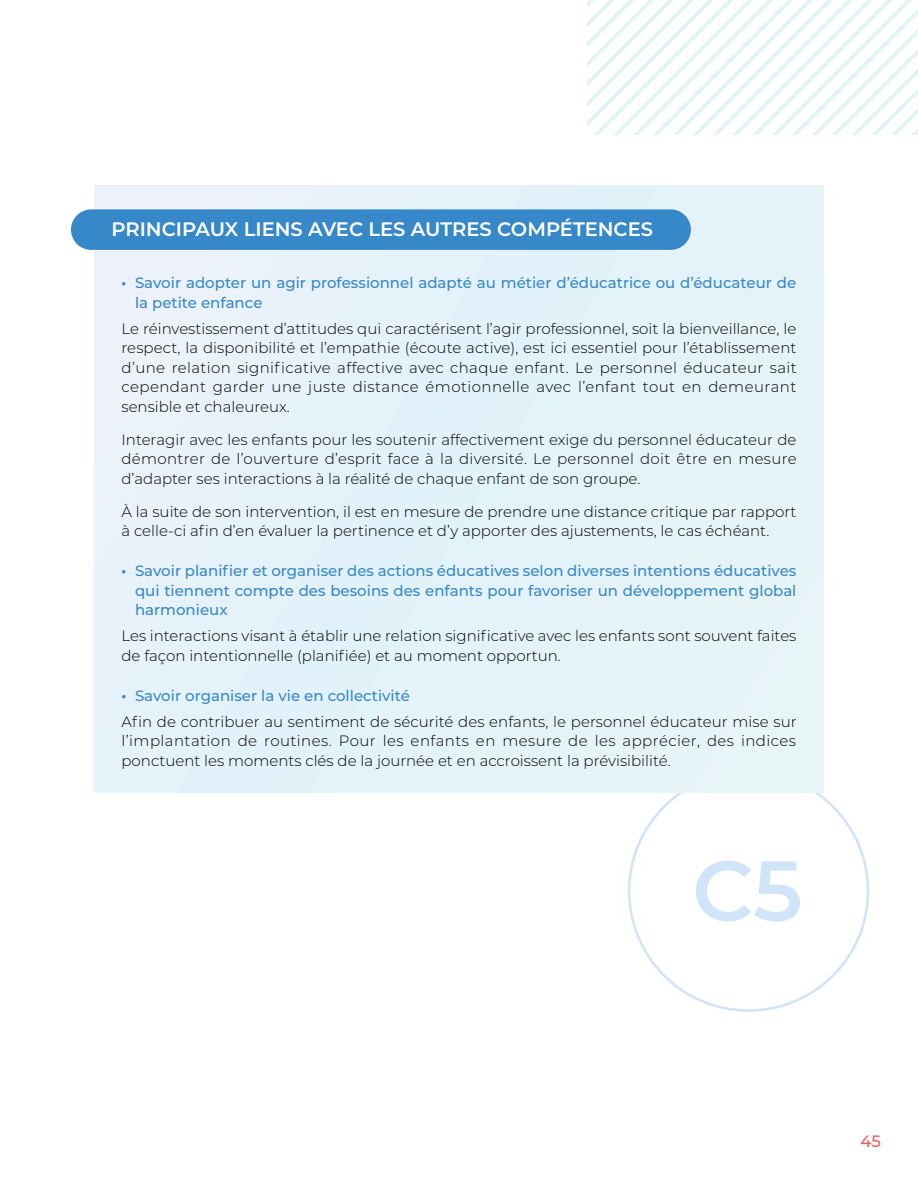
<style>
.page{position:relative;width:918px;height:1188px;background:#fff}
.page>*{position:absolute;margin:0;border:0;box-sizing:border-box;transform-origin:0 0}
.t1{font:600 84.75px "Montserrat";color:#d1e5f8}
.t2{font:600 19.5px "Montserrat";color:#fff}
.t3{font:500 16.5px "Montserrat";color:#eb5e57}
.t4{font:300 15px/19.5px "Montserrat";color:#000}
.t5{font:500 15px/19.5px "Montserrat";color:#3788c9}
.s1{font-weight:800}
.s2{font-weight:800;color:#3788c9}
.s3{font-weight:500;color:#3788c9}
</style>
<div class="page">
<svg style="left:588px;top:0;width:330px;height:135px"></svg>
<div style="left:94px;top:186px;width:730px;height:607px;background:#e5f2f9"></div>
<div style="left:71px;top:209px;width:620px;height:41px;background:#3788c9;border-radius:20px"></div>
<h2 class="t2" style="left:111px;top:216px;width:543px">PRINCIPAUX LIENS AVEC LES AUTRES COMPÉTENCES</h2>
<p class="t5" style="left:135px;top:272px;width:663px;text-indent:-14px"><span class="s1">·</span> Savoir adopter un agir professionnel adapté au métier d’éducatrice ou d’éducateur de la petite enfance</p>
<p class="t4" style="left:122px;top:318px;width:677px;text-align:justify">Le réinvestissement d’attitudes qui caractérisent l’agir professionnel, soit la bienveillance, le respect, la disponibilité et l’empathie (écoute active), est ici essentiel pour l’établissement d’une relation significative affective avec chaque enfant. Le personnel éducateur sait cependant garder une juste distance émotionnelle avec l’enfant tout en demeurant sensible et chaleureux.</p>
<p class="t4" style="left:122px;top:429px;width:677px;text-align:justify">Interagir avec les enfants pour les soutenir affectivement exige du personnel éducateur de démontrer de l’ouverture d’esprit face à la diversité. Le personnel doit être en mesure d’adapter ses interactions à la réalité de chaque enfant de son groupe.</p>
<p class="t4" style="left:122px;top:501px;width:677px">À la suite de son intervention, il est en mesure de prendre une distance critique par rapport à celle-ci afin d’en évaluer la pertinence et d’y apporter des ajustements, le cas échéant.</p>
<p class="t5" style="left:135px;top:560px;width:663px;text-align:justify;text-indent:-14px"><span class="s1">·</span> Savoir planifier et organiser des actions éducatives selon diverses intentions éducatives qui tiennent compte des besoins des enfants pour favoriser un développement global harmonieux</p>
<p class="t4" style="left:122px;top:626px;width:676px">Les interactions visant à établir une relation significative avec les enfants sont souvent faites de façon intentionnelle (planifiée) et au moment opportun.</p>
<p class="t4" style="left:122px;top:682px;width:677px;line-height:26.2px"><span class="s2">·</span> <span class="s3">Savoir organiser la vie en collectivité<br></span>Afin de contribuer au sentiment de sécurité des enfants, le personnel éducateur mise sur</p>
<p class="t4" style="left:122px;top:731px;width:676px">l’implantation de routines. Pour les enfants en mesure de les apprécier, des indices ponctuent les moments clés de la journée et en accroissent la prévisibilité.</p>
<h1 class="t1" style="left:692px;top:831px;width:112px">C5</h1>
<p class="t3" style="left:861px;top:1129px;width:22px">45</p>
</div>
